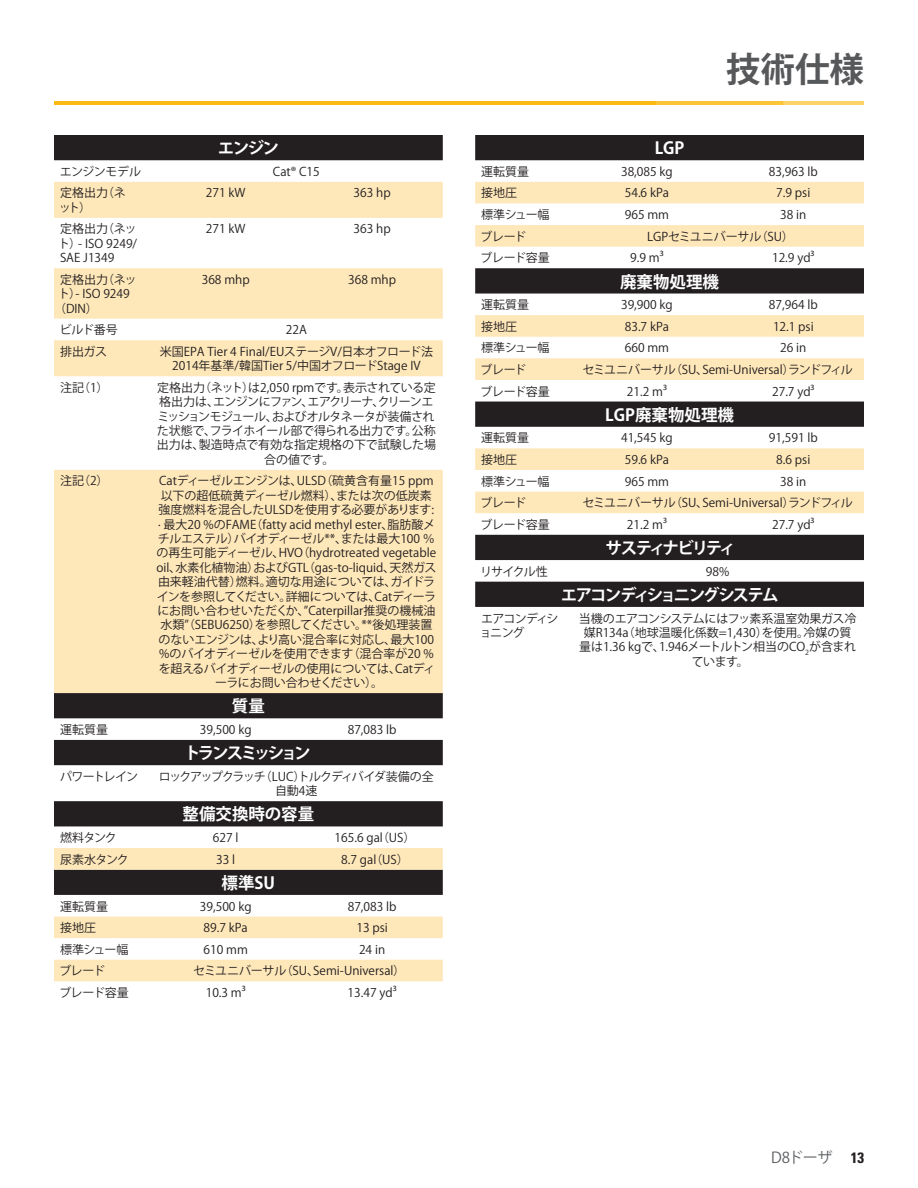
<style>
.page{position:relative;width:918px;height:1188px;background:#fff}
.page>*{position:absolute;margin:0;border:0;box-sizing:border-box;transform-origin:0 0}
.Headline_medium_gray{font:700 34.5px "Koz Go Pr 6 N";color:#57585a}
.Spec_Title{font:700 16.5px "Koz Go Pr 6 N";letter-spacing:-.08em;color:#fff}
.Spec_Title-2{font:700 16.5px "Koz Go Pr 6 N";color:#fff}
.Spec_Title-3{font:700 16.5px "Koz Go Pr 6 N";letter-spacing:-.12em;color:#fff}
.Spec_Title-4{font:700 16.5px "Koz Go Pr 6 N";letter-spacing:-.16em;color:#fff}
.Spec_Title-5{font:700 16.5px "Koz Go Pr 6 N";letter-spacing:-.145em;color:#fff}
.Running_footer-RH{font:15px "Koz Go Pr 6 N";letter-spacing:-.025em;color:#5d6163}
.Spec_Title_Plus_Even_Value{font:12px/14.4px "Koz Go Pr 6 N";color:#231f20;text-align:center}
.Spec_Title_Plus_Odd_Value{font:12px/14.4px "Koz Go Pr 6 N";color:#231f20;text-align:center}
.Spec_Title_Plus_Odd_Value-2{font:12px/14.4px "Koz Go Pr 6 N";letter-spacing:-.03em;color:#231f20;text-align:center}
.Spec_Title_Plus_Odd{font:12px/14.4px "Koz Go Pr 6 N";letter-spacing:-.02em;color:#231f20;text-align:justify}
.Spec_Title_Plus_Even{font:12px/14.4px "Koz Go Pr 6 N";color:#231f20}
.Spec_Title_Plus_Odd_Value-3{font:12px/14.4px "Koz Go Pr 6 N";letter-spacing:-.07em;color:#231f20;text-align:center}
.Spec_Title_Plus_Odd-2{font:12px/14.4px "Koz Go Pr 6 N";letter-spacing:-.08em;color:#231f20}
.Spec_Title_Plus_Odd-3{font:12px "Koz Go Pr 6 N";letter-spacing:-.04em;color:#231f20}
.Spec_Title_Plus_Odd-4{font:12px "Koz Go Pr 6 N";letter-spacing:-.075em;color:#231f20}
.s1{font-family:"Univers LTCYR 67 Bold Cond";color:#231f20}
</style>
<div class="page">
<hr style="left:54px;top:102px;width:601px;height:3px;background:#fcba13">
<hr style="left:654px;top:102px;width:128px;height:3px;background:#fcba13">
<hr style="left:782px;top:102px;width:82px;height:3px;background:#fcba13">
<div style="left:54px;top:135px;width:389px;height:26px;background:#231f20"></div>
<svg style="left:54px;top:182px;width:389px;height:799px;fill:#fee7b9"></svg>
<svg style="left:475px;top:135px;width:389px;height:472px;fill:#231f20"></svg>
<svg style="left:475px;top:182px;width:389px;height:331px"></svg>
<p class="Spec_Title" style="left:218px;top:139px;width:63px">エンジン</p>
<p class="Spec_Title_Plus_Odd-3" style="left:60px;top:165px;width:83px">エンジンモデル</p>
<p class="Spec_Title_Plus_Odd_Value" style="left:273px;top:165px;width:48px">Cat® C15</p>
<p class="Spec_Title_Plus_Even" style="left:59px;top:186px;width:68px">定格出力（ネット）</p>
<p class="Spec_Title_Plus_Even_Value" style="left:206px;top:186px;width:41px">271 kW</p>
<p class="Spec_Title_Plus_Even_Value" style="left:354px;top:186px;width:39px">363 hp</p>
<p class="Spec_Title_Plus_Odd" style="left:58px;top:222px;width:80px">定格出力（ネット）- ISO 9249/ SAE J1349</p>
<p class="Spec_Title_Plus_Odd_Value" style="left:206px;top:222px;width:41px">271 kW</p>
<p class="Spec_Title_Plus_Odd_Value" style="left:354px;top:222px;width:39px">363 hp</p>
<p class="Spec_Title_Plus_Even" style="left:60px;top:273px;width:78px">定格出力（ネッ</p>
<p class="Spec_Title_Plus_Even" style="left:58px;top:287px;width:73px">ト）- ISO 9249</p>
<p class="Spec_Title_Plus_Even" style="left:54px;top:301px;width:45px">（DIN）</p>
<p class="Spec_Title_Plus_Even_Value" style="left:202px;top:273px;width:49px">368 mhp</p>
<p class="Spec_Title_Plus_Even_Value" style="left:348px;top:273px;width:49px">368 mhp</p>
<p class="Spec_Title_Plus_Odd" style="left:60px;top:323px;width:60px">ビルド番号</p>
<p class="Spec_Title_Plus_Odd_Value" style="left:286px;top:323px;width:23px">22A</p>
<p class="Spec_Title_Plus_Even" style="left:60px;top:345px;width:49px">排出ガス</p>
<p class="Spec_Title_Plus_Even_Value" style="left:160px;top:345px;width:275px">米国EPA Tier 4 Final/EUステージV/日本オフロード法<br>2014年基準/韓国Tier 5/中国オフロードStage IV</p>
<p class="Spec_Title_Plus_Odd" style="left:60px;top:381px;width:50px">注記（1）</p>
<p class="Spec_Title_Plus_Odd_Value-2" style="left:157px;top:381px;width:281px">定格出力（ネット）は2,050 rpmです。表示されている定格出力は、エンジンにファン、エアクリーナ、クリーンエミッションモジュール、およびオルタネータが装備された状態で、フライホイール部で得られる出力です。公称出力は、製造時点で有効な指定規格の下で試験した場合の値です。</p>
<p class="Spec_Title_Plus_Even" style="left:60px;top:474px;width:50px">注記（2）</p>
<p class="Spec_Title_Plus_Even_Value" style="left:156px;top:474px;width:282px">Catディーゼルエンジンは、ULSD（硫黄含有量15 ppm以下の超低硫黄ディーゼル燃料）、または次の低炭素強度燃料を混合したULSDを使用する必要があります: · 最大20 %のFAME（fatty acid methyl ester、脂肪酸メチルエステル）バイオディーゼル**、または最大100 ％の再生可能ディーゼル、HVO（hydrotreated vegetable oil、水素化植物油）およびGTL（gas-to-liquid、天然ガス由来軽油代替）燃料。適切な用途については、ガイドラインを参照してください。詳細については、Catディーラにお問い合わせいただくか、”Caterpillar推奨の機械油水類”（SEBU6250）を参照してください。**後処理装置のないエンジンは、より高い混合率に対応し、最大100 %のバイオディーゼルを使用できます（混合率が20 %を超えるバイオディーゼルの使用については、Catディーラにお問い合わせください）。</p>
<p class="Spec_Title" style="left:232px;top:697px;width:34px">質量</p>
<p class="Spec_Title_Plus_Odd" style="left:60px;top:723px;width:49px">運転質量</p>
<p class="Spec_Title_Plus_Odd_Value" style="left:200px;top:723px;width:53px">39,500 kg</p>
<p class="Spec_Title_Plus_Odd_Value" style="left:348px;top:723px;width:50px">87,083 lb</p>
<p class="Spec_Title-4" style="left:184px;top:744px;width:128px">トランスミッション</p>
<p class="Spec_Title_Plus_Odd-4" style="left:60px;top:770px;width:79px">パワートレイン</p>
<p class="Spec_Title_Plus_Odd_Value-3" style="left:159px;top:769px;width:277px">ロックアップクラッチ（LUC）トルクディバイダ装備の全自動4速</p>
<p class="Spec_Title-2" style="left:183px;top:805px;width:133px">整備交換時の容量</p>
<p class="Spec_Title_Plus_Odd" style="left:60px;top:831px;width:58px">燃料タンク</p>
<p class="Spec_Title_Plus_Odd_Value" style="left:213px;top:831px;width:27px">627 l</p>
<p class="Spec_Title_Plus_Odd_Value" style="left:335px;top:831px;width:82px">165.6 gal（US）</p>
<p class="Spec_Title_Plus_Even" style="left:60px;top:852px;width:70px">尿素水タンク</p>
<p class="Spec_Title_Plus_Even_Value" style="left:216px;top:852px;width:20px">33 l</p>
<p class="Spec_Title_Plus_Even_Value" style="left:341px;top:852px;width:69px">8.7 gal（US）</p>
<p class="Spec_Title" style="left:222px;top:874px;width:55px">標準SU</p>
<p class="Spec_Title_Plus_Odd" style="left:60px;top:899px;width:49px">運転質量</p>
<p class="Spec_Title_Plus_Odd_Value" style="left:200px;top:899px;width:53px">39,500 kg</p>
<p class="Spec_Title_Plus_Odd_Value" style="left:348px;top:899px;width:50px">87,083 lb</p>
<p class="Spec_Title_Plus_Even" style="left:60px;top:921px;width:37px">接地圧</p>
<p class="Spec_Title_Plus_Even_Value" style="left:204px;top:921px;width:46px">89.7 kPa</p>
<p class="Spec_Title_Plus_Even_Value" style="left:356px;top:921px;width:33px">13 psi</p>
<p class="Spec_Title_Plus_Odd" style="left:60px;top:942px;width:70px">標準シュー幅</p>
<p class="Spec_Title_Plus_Odd_Value" style="left:204px;top:942px;width:46px">610 mm</p>
<p class="Spec_Title_Plus_Odd_Value" style="left:359px;top:942px;width:28px">24 in</p>
<p class="Spec_Title_Plus_Even" style="left:59px;top:964px;width:47px">ブレード</p>
<p class="Spec_Title_Plus_Even_Value" style="left:193px;top:964px;width:214px">セミユニバーサル（SU、Semi-Universal）</p>
<p class="Spec_Title_Plus_Odd" style="left:59px;top:986px;width:71px">ブレード容量</p>
<p class="Spec_Title_Plus_Odd_Value" style="left:206px;top:986px;width:41px">10.3 m³</p>
<p class="Spec_Title_Plus_Odd_Value" style="left:348px;top:986px;width:51px">13.47 yd³</p>
<p class="Spec_Title" style="left:655px;top:139px;width:31px">LGP</p>
<p class="Headline_medium_gray" style="left:726px;top:50px;width:139px">技術仕様</p>
<p class="Spec_Title_Plus_Odd" style="left:481px;top:165px;width:49px">運転質量</p>
<p class="Spec_Title_Plus_Odd_Value" style="left:621px;top:165px;width:53px">38,085 kg</p>
<p class="Spec_Title_Plus_Odd_Value" style="left:769px;top:165px;width:50px">83,963 lb</p>
<p class="Spec_Title_Plus_Even" style="left:481px;top:186px;width:37px">接地圧</p>
<p class="Spec_Title_Plus_Even_Value" style="left:625px;top:186px;width:46px">54.6 kPa</p>
<p class="Spec_Title_Plus_Even_Value" style="left:776px;top:186px;width:36px">7.9 psi</p>
<p class="Spec_Title_Plus_Odd" style="left:481px;top:208px;width:70px">標準シュー幅</p>
<p class="Spec_Title_Plus_Odd_Value" style="left:625px;top:208px;width:46px">965 mm</p>
<p class="Spec_Title_Plus_Odd_Value" style="left:780px;top:208px;width:28px">38 in</p>
<p class="Spec_Title_Plus_Even" style="left:481px;top:229px;width:47px">ブレード</p>
<p class="Spec_Title_Plus_Even_Value" style="left:647px;top:229px;width:148px">LGPセミユニバーサル（SU）</p>
<p class="Spec_Title_Plus_Odd" style="left:481px;top:251px;width:71px">ブレード容量</p>
<p class="Spec_Title_Plus_Odd_Value" style="left:630px;top:251px;width:35px">9.9 m³</p>
<p class="Spec_Title_Plus_Odd_Value" style="left:772px;top:251px;width:44px">12.9 yd³</p>
<p class="Spec_Title" style="left:620px;top:272px;width:100px">廃棄物処理機</p>
<p class="Spec_Title_Plus_Odd" style="left:481px;top:298px;width:49px">運転質量</p>
<p class="Spec_Title_Plus_Odd_Value" style="left:621px;top:298px;width:53px">39,900 kg</p>
<p class="Spec_Title_Plus_Odd_Value" style="left:769px;top:298px;width:50px">87,964 lb</p>
<p class="Spec_Title_Plus_Even" style="left:481px;top:319px;width:37px">接地圧</p>
<p class="Spec_Title_Plus_Even_Value" style="left:625px;top:319px;width:46px">83.7 kPa</p>
<p class="Spec_Title_Plus_Even_Value" style="left:773px;top:319px;width:42px">12.1 psi</p>
<p class="Spec_Title_Plus_Odd" style="left:481px;top:341px;width:70px">標準シュー幅</p>
<p class="Spec_Title_Plus_Odd_Value" style="left:625px;top:341px;width:46px">660 mm</p>
<p class="Spec_Title_Plus_Odd_Value" style="left:780px;top:341px;width:28px">26 in</p>
<p class="Spec_Title_Plus_Even" style="left:481px;top:363px;width:47px">ブレード</p>
<p class="Spec_Title_Plus_Even_Value" style="left:582px;top:363px;width:272px">セミユニバーサル（SU、Semi-Universal）ランドフィル</p>
<p class="Spec_Title_Plus_Odd" style="left:481px;top:384px;width:71px">ブレード容量</p>
<p class="Spec_Title_Plus_Odd_Value" style="left:627px;top:384px;width:41px">21.2 m³</p>
<p class="Spec_Title_Plus_Odd_Value" style="left:772px;top:384px;width:44px">27.7 yd³</p>
<p class="Spec_Title-2" style="left:605px;top:405px;width:130px">LGP廃棄物処理機</p>
<p class="Spec_Title_Plus_Odd" style="left:481px;top:431px;width:49px">運転質量</p>
<p class="Spec_Title_Plus_Odd_Value" style="left:621px;top:431px;width:53px">41,545 kg</p>
<p class="Spec_Title_Plus_Odd_Value" style="left:769px;top:431px;width:50px">91,591 lb</p>
<p class="Spec_Title_Plus_Even" style="left:481px;top:453px;width:37px">接地圧</p>
<p class="Spec_Title_Plus_Even_Value" style="left:625px;top:453px;width:46px">59.6 kPa</p>
<p class="Spec_Title_Plus_Even_Value" style="left:776px;top:453px;width:36px">8.6 psi</p>
<p class="Spec_Title_Plus_Odd" style="left:481px;top:474px;width:70px">標準シュー幅</p>
<p class="Spec_Title_Plus_Odd_Value" style="left:625px;top:474px;width:46px">965 mm</p>
<p class="Spec_Title_Plus_Odd_Value" style="left:780px;top:474px;width:28px">38 in</p>
<p class="Spec_Title_Plus_Even" style="left:481px;top:496px;width:47px">ブレード</p>
<p class="Spec_Title_Plus_Even_Value" style="left:582px;top:496px;width:272px">セミユニバーサル（SU、Semi-Universal）ランドフィル</p>
<p class="Spec_Title_Plus_Odd" style="left:481px;top:517px;width:71px">ブレード容量</p>
<p class="Spec_Title_Plus_Odd_Value" style="left:627px;top:517px;width:41px">21.2 m³</p>
<p class="Spec_Title_Plus_Odd_Value" style="left:772px;top:517px;width:44px">27.7 yd³</p>
<p class="Spec_Title-5" style="left:606px;top:539px;width:131px">サスティナビリティ</p>
<p class="Spec_Title_Plus_Odd" style="left:480px;top:564px;width:69px">リサイクル性</p>
<p class="Spec_Title_Plus_Odd_Value" style="left:706px;top:564px;width:25px">98%</p>
<p class="Spec_Title-3" style="left:561px;top:586px;width:219px">エアコンディショニングシステム</p>
<p class="Spec_Title_Plus_Odd-2" style="left:480px;top:611px;width:80px">エアコンディショニング</p>
<p class="Spec_Title_Plus_Odd_Value" style="left:579px;top:611px;width:279px">当機のエアコンシステムにはフッ素系温室効果ガス冷媒R134a（地球温暖化係数=1,430）を使用。冷媒の質量は1.36 kgで、1.946メートルトン相当のCO<sub>2</sub>が含まれています。</p>
<p class="Running_footer-RH" style="left:771px;top:1149px;width:94px">D8ドーザ <span class="s1">13</span></p>
</div>
